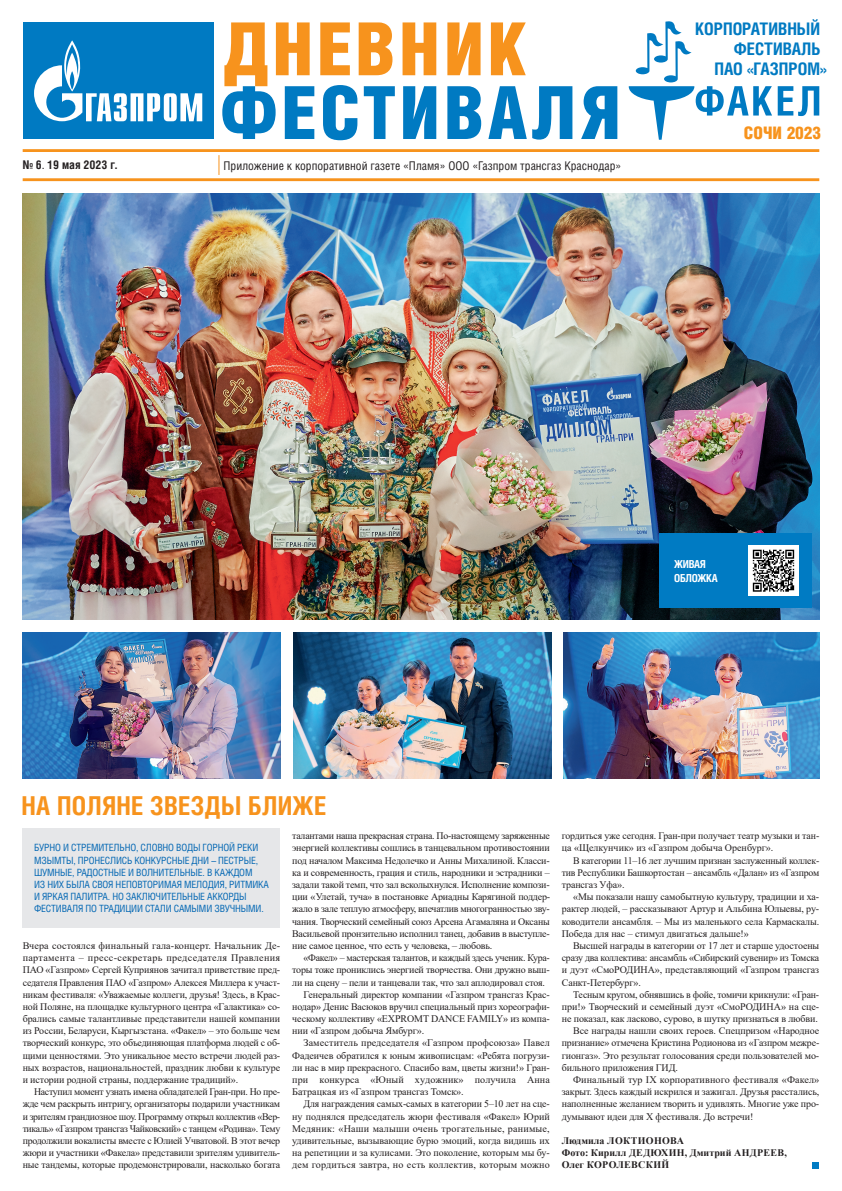
<style>
.page{position:relative;width:842px;height:1191px;background:#fff}
.page>*{position:absolute;margin:0;border:0;box-sizing:border-box;transform-origin:0 0}
.Text{font:700 26px "Helios Cond C";letter-spacing:.01em;color:#f7931d}
.t1{font:700 17.3px "Helios Cond C";color:#007ac2}
.t2{font:17.3px "Helios Cond Black C";color:#f7931d}
.ШАПКА{font:12px "Helios Cond C";color:#231f20}
.ШАПКА-2{font:700 12px "Helios Cond C";color:#231f20}
.Рабочие{font:700 11px "Helios Cond C";letter-spacing:-.03em;color:#fff}
.Текст_статьи{font:10px/12.2px "Times New Roman";letter-spacing:-.01em;color:#231f20;text-align:justify}
.Text-2{font:10px/12.2px "Helios Cond C";letter-spacing:-.015em;color:#0166b3}
.Текст_статьи-2{font:10px "Times New Roman";letter-spacing:.015em;color:#231f20}
.Текст_статьи-3{font:10px "Times New Roman";letter-spacing:-.03em;color:#231f20}
.Текст_статьи-4{font:700 10px "Times New Roman";color:#231f20}
.Текст_статьи-5{font:700 10px "Times New Roman";letter-spacing:.02em;color:#231f20}
.s1{font-weight:400}
</style>
<div class="page">
<img style="left:294px;top:632px;width:257px;height:146px">
<div style="left:23px;top:23px;width:190px;height:116px;background:#007ac2"></div>
<svg style="left:34px;top:40px;width:168px;height:81px"></svg>
<svg style="left:320px;top:22px;width:30px;height:53px"></svg>
<svg style="left:359px;top:22px;width:33px;height:53px"></svg>
<svg style="left:403px;top:22px;width:33px;height:53px"></svg>
<svg style="left:447px;top:22px;width:33px;height:53px"></svg>
<svg style="left:491px;top:22px;width:35px;height:53px"></svg>
<svg style="left:222px;top:22px;width:92px;height:117px"></svg>
<svg style="left:323px;top:85px;width:34px;height:55px"></svg>
<svg style="left:364px;top:86px;width:31px;height:53px"></svg>
<svg style="left:403px;top:86px;width:33px;height:53px"></svg>
<svg style="left:447px;top:86px;width:34px;height:53px"></svg>
<svg style="left:488px;top:86px;width:84px;height:54px"></svg>
<svg style="left:581px;top:86px;width:36px;height:53px"></svg>
<svg style="left:629px;top:21px;width:143px;height:119px"></svg>
<svg style="left:778px;top:86px;width:41px;height:30px"></svg>
<hr style="left:23px;top:149px;width:796px;height:3px;background:#f7931d">
<hr style="left:23px;top:178px;width:796px;height:3px;background:#f7931d">
<svg style="left:219px;top:155px;width:1px;height:20px"></svg>
<div style="left:23px;top:828px;width:257px;height:99px;background:#e6e7e9"></div>
<img style="left:23px;top:193px;width:796px;height:427px">
<div style="left:812px;top:1161px;width:7px;height:7px;background:#007bc3"></div>
<img style="left:23px;top:632px;width:257px;height:146px">
<img style="left:563px;top:632px;width:256px;height:146px">
<div style="left:659px;top:533px;width:153px;height:74px;background:#007bc3"></div>
<img style="left:748px;top:546px;width:51px;height:49px">
<p class="t1" style="left:695px;top:18px;width:127px">КОРПОРАТИВНЫЙ</p>
<p class="t1" style="left:714px;top:59px;width:114px">ПАО «ГАЗПРОМ»</p>
<p class="t1" style="left:734px;top:39px;width:88px">ФЕСТИВАЛЬ</p>
<p class="ШАПКА-2" style="left:23px;top:157px;width:96px">№ 6<span class="s1">.</span> 19 мая 2023 г.</p>
<p class="ШАПКА" style="left:224px;top:159px;width:399px">Приложение к корпоративной газете «Пламя» ООО «Газпром трансгаз Краснодар»</p>
<p class="t2" style="left:744px;top:123px;width:79px">СОЧИ 2023</p>
<p class="Text" style="left:22px;top:790px;width:306px">НА ПОЛЯНЕ ЗВЕЗДЫ БЛИЖЕ</p>
<p class="Рабочие" style="left:674px;top:558px;width:33px">ЖИВАЯ</p>
<p class="Рабочие" style="left:674px;top:571px;width:45px">ОБЛОЖКА</p>
<p class="Text-2" style="left:34px;top:841px;width:236px">БУРНО И СТРЕМИТЕЛЬНО, СЛОВНО ВОДЫ ГОРНОЙ РЕКИ МЗЫМТЫ, ПРОНЕСЛИСЬ КОНКУРСНЫЕ ДНИ – ПЕСТРЫЕ, ШУМНЫЕ, РАДОСТНЫЕ И ВОЛНИТЕЛЬНЫЕ. В КАЖДОМ<br>ИЗ НИХ БЫЛА СВОЯ НЕПОВТОРИМАЯ МЕЛОДИЯ, РИТМИКА И ЯРКАЯ ПАЛИТРА. НО ЗАКЛЮЧИТЕЛЬНЫЕ АККОРДЫ ФЕСТИВАЛЯ ПО ТРАДИЦИИ СТАЛИ САМЫМИ ЗВУЧНЫМИ.</p>
<p class="Текст_статьи" style="left:23px;top:939px;width:259px">Вчера состоялся финальный гала-концерт. Начальник Де&shy;партамента – пресс-секретарь председателя Правления ПАО «Газпром» Сергей Куприянов зачитал приветствие пред&shy;седателя Правления ПАО «Газпром» Алексея Миллера к участ&shy;никам фестиваля: «Уважаемые коллеги, друзья! Здесь, в Крас&shy;ной Поляне, на площадке культурного центра «Галактика» со&shy;брались самые талантливые представители нашей компании из России, Беларуси, Кыргызстана. «Факел» – это больше чем творческий конкурс, это объединяющая платформа людей с об&shy;щими ценностями. Это уникальное место встречи людей раз&shy;ных возрастов, национальностей, праздник любви к культуре и истории родной страны, поддержание традиций».</p>
<p class="Текст_статьи" style="left:23px;top:1085px;width:259px;text-indent:11px">Наступил момент узнать имена обладателей Гран-при. Но пре&shy;жде чем раскрыть интригу, организаторы подарили участникам и зрителям грандиозное шоу. Программу открыл коллектив «Вер&shy;тикаль» «Газпром трансгаз Чайковский» с танцем «Родина». Тему продолжили вокалисты вместе с Юлией Учватовой. В этот вечер жюри и участники «Факела» представили зрителям удивитель&shy;ные тандемы, которые продемонстрировали, насколько богата</p>
<p class="Текст_статьи" style="left:292px;top:829px;width:259px">талантами наша прекрасная страна. По-настоящему заряженные</p>
<p class="Текст_статьи" style="left:292px;top:841px;width:259px">энергией коллективы сошлись в танцевальном противостоянии</p>
<p class="Текст_статьи" style="left:292px;top:854px;width:259px">под началом Максима Недолечко и Анны Михалиной. Класси-</p>
<p class="Текст_статьи" style="left:292px;top:866px;width:259px">ка и современность, грация и стиль, народники и эстрадники –</p>
<p class="Текст_статьи" style="left:292px;top:878px;width:259px">задали такой темп, что зал всколыхнулся. Исполнение компози-</p>
<p class="Текст_статьи" style="left:292px;top:890px;width:260px">ции «Улетай, туча» в постановке Ариадны Карягиной поддер-</p>
<p class="Текст_статьи" style="left:292px;top:902px;width:259px">жало в зале теплую атмосферу, впечатлив многогранностью зву-</p>
<p class="Текст_статьи" style="left:292px;top:914px;width:259px">чания. Творческий семейный союз Арсена Агамаляна и Оксаны</p>
<p class="Текст_статьи" style="left:292px;top:927px;width:259px">Васильевой пронзительно исполнил танец, добавив в выступле-</p>
<p class="Текст_статьи" style="left:292px;top:939px;width:202px">ние самое ценное, что есть у человека, – любовь.</p>
<p class="Текст_статьи-3" style="left:304px;top:950px;width:248px">«Факел» – мастерская талантов, и каждый здесь ученик. Кура-</p>
<p class="Текст_статьи" style="left:292px;top:963px;width:259px">торы тоже прониклись энергией творчества. Они дружно выш-</p>
<p class="Текст_статьи" style="left:292px;top:975px;width:254px">ли на сцену – пели и танцевали так, что зал аплодировал стоя.</p>
<p class="Текст_статьи" style="left:304px;top:988px;width:248px">Генеральный директор компании «Газпром трансгаз Крас-</p>
<p class="Текст_статьи" style="left:292px;top:1000px;width:259px">нодар» Денис Васюков вручил специальный приз хореографи-</p>
<p class="Текст_статьи" style="left:292px;top:1012px;width:259px">ческому коллективу «EXPROMT DANCE FAMILY» из компа-</p>
<p class="Текст_статьи" style="left:292px;top:1024px;width:133px">нии «Газпром добыча Ямбург».</p>
<p class="Текст_статьи" style="left:304px;top:1036px;width:248px">Заместитель председателя «Газпром профсоюза» Павел</p>
<p class="Текст_статьи" style="left:292px;top:1048px;width:259px">Фадеичев обратился к юным живописцам: «Ребята погрузи-</p>
<p class="Текст_статьи" style="left:292px;top:1061px;width:259px">ли нас в мир прекрасного. Спасибо вам, цветы жизни!» Гран-</p>
<p class="Текст_статьи" style="left:292px;top:1073px;width:259px">при конкурса «Юный художник» получила Анна</p>
<p class="Текст_статьи" style="left:292px;top:1085px;width:173px">Батрацкая из «Газпром трансгаз Томск».</p>
<p class="Текст_статьи" style="left:304px;top:1097px;width:248px">Для награждения самых-самых в категории 5–10 лет на сце-</p>
<p class="Текст_статьи" style="left:292px;top:1109px;width:259px">ну поднялся председатель жюри фестиваля «Факел» Юрий</p>
<p class="Текст_статьи-2" style="left:292px;top:1121px;width:259px">Медяник: «Наши малыши очень трогательные, ранимые,</p>
<p class="Текст_статьи" style="left:292px;top:1134px;width:259px">удивительные, вызывающие бурю эмоций, когда видишь их</p>
<p class="Текст_статьи" style="left:292px;top:1146px;width:259px">на репетиции и за кулисами. Это поколение, которым мы бу-</p>
<p class="Текст_статьи-2" style="left:292px;top:1157px;width:259px">дем гордиться завтра, но есть коллектив, которым можно</p>
<p class="Текст_статьи" style="left:562px;top:829px;width:259px">гордиться уже сегодня. Гран-при получает театр музыки и тан&shy;ца «Щелкунчик» из «Газпром добыча Оренбург».</p>
<p class="Текст_статьи" style="left:562px;top:854px;width:259px;text-indent:11px">В категории 11–16 лет лучшим признан заслуженный коллек&shy;тив Республики Башкортостан – ансамбль «Далан» из «Газпром трансгаз Уфа».</p>
<p class="Текст_статьи" style="left:562px;top:890px;width:259px;text-indent:11px">«Мы показали нашу самобытную культуру, традиции и ха&shy;рактер людей, – рассказывают Артур и Альбина Юлыевы, ру&shy;ководители ансамбля. – Мы из маленького села Кармаскалы.<br>Победа для нас – стимул двигаться дальше!»</p>
<p class="Текст_статьи" style="left:562px;top:939px;width:259px;text-indent:11px">Высшей награды в категории от 17 лет и старше удостоены сразу два коллектива: ансамбль «Сибирский сувенир» из Томска и дуэт «СмоРОДИНА», представляющий «Газпром трансгаз Санкт-Петербург».</p>
<p class="Текст_статьи" style="left:562px;top:988px;width:259px;text-indent:11px">Тесным кругом, обнявшись в фойе, томичи крикнули: «Гран&shy;при!» Творческий и семейный дуэт «СмоРОДИНА» на сце&shy;не показал, как ласково, сурово, в шутку признаться в любви.</p>
<p class="Текст_статьи" style="left:562px;top:1024px;width:259px;text-indent:11px">Все награды нашли своих героев. Спецпризом «Народное признание» отмечена Кристина Родионова из «Газпром межре&shy;гионгаз». Это результат голосования среди пользователей мо&shy;бильного приложения ГИД.</p>
<p class="Текст_статьи" style="left:562px;top:1073px;width:259px;text-indent:11px">Финальный тур IX корпоративного фестиваля «Факел» закрыт. Здесь каждый искрился и зажигал. Друзья расстались, наполненные желанием творить и удивлять. Многие уже про&shy;думывают идеи для X фестиваля. До встречи!</p>
<p class="Текст_статьи-5" style="left:562px;top:1133px;width:124px">Людмила ЛОКТИОНОВА</p>
<p class="Текст_статьи-4" style="left:562px;top:1145px;width:227px">Фото: Кирилл ДЕДЮХИН, Дмитрий АНДРЕЕВ,</p>
<p class="Текст_статьи-5" style="left:562px;top:1157px;width:109px">Олег КОРОЛЕВСКИЙ</p>
</div>
